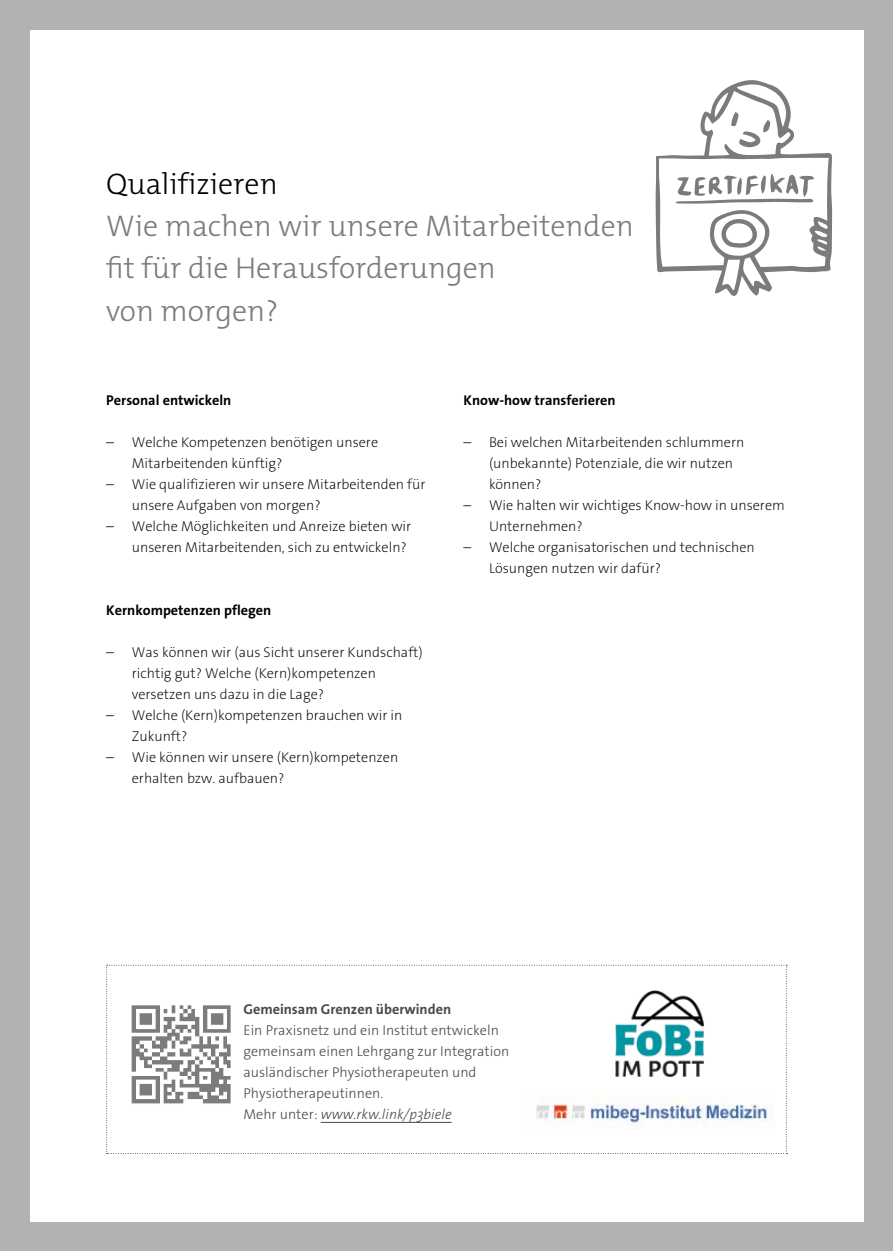
<style>
.page{position:relative;width:893px;height:1251px;background:#fff}
.page>*{position:absolute;margin:0;border:0;box-sizing:border-box;transform-origin:0 0}
.t1{font:300 30px/42px "The Mix B W3";color:#7c7b7b}
.t2{font:300 30px "The Mix B W3";color:#000}
.t3{font:200 14.25px/21px "The Sans Os F";color:#000}
.t4{font:300 14.25px/21px "The Sans Os F";color:#4a4a49}
.t5{font:700 14.25px "The Sans Os F";color:#000}
.t6{font:700 14.25px "The Sans Os F";color:#4a4a49}
.s1{font-weight:300}
.s2{font-style:italic}
</style>
<div class="page">
<div style="left:0;top:0;width:893px;height:1250px;background:#b3b2b2"></div>
<div style="left:30px;top:30px;width:833px;height:1190px;background:#fff"></div>
<svg style="left:106px;top:964px;width:681px;height:189px"></svg>
<img style="left:129px;top:1001px;width:105px;height:105px">
<img style="left:522px;top:1094px;width:253px;height:33px">
<hr style="left:0;top:0;width:1px;height:493px;background:#fff">
<svg style="left:655px;top:80px;width:177px;height:216px"></svg>
<img style="left:615px;top:990px;width:89px;height:86px">
<h1 class="t2" style="left:106px;top:165px;width:173px">Qualifizieren</h1>
<h1 class="t1" style="left:106px;top:205px;width:529px">Wie machen wir unsere Mitarbeitenden fit für die Herausforderungen<br>von morgen?</h1>
<p class="t5" style="left:106px;top:390px;width:127px">Personal entwickeln</p>
<p class="t3" style="left:132px;top:431px;width:248px;text-indent:-26px"><span class="s1">–</span> Welche Kompetenzen benötigen unsere<br>Mitarbeitenden künftig?</p>
<p class="t3" style="left:132px;top:473px;width:295px;text-indent:-26px"><span class="s1">–</span> Wie qualifizieren wir unsere Mitarbeitenden für unsere Aufgaben von morgen?</p>
<p class="t3" style="left:132px;top:515px;width:281px;text-indent:-26px"><span class="s1">–</span> Welche Möglichkeiten und Anreize bieten wir unseren Mitarbeitenden, sich zu entwickeln?</p>
<p class="t5" style="left:106px;top:600px;width:167px">Kernkompetenzen pflegen</p>
<p class="t3" style="left:132px;top:641px;width:292px;text-indent:-26px"><span class="s1">–</span> Was können wir (aus Sicht unserer Kundschaft) richtig gut? Welche (Kern)kompetenzen versetzen uns dazu in die Lage?</p>
<p class="t3" style="left:132px;top:704px;width:272px;text-indent:-26px"><span class="s1">–</span> Welche (Kern)kompetenzen brauchen wir in<br>Zukunft?</p>
<p class="t3" style="left:132px;top:746px;width:268px;text-indent:-26px"><span class="s1">–</span> Wie können wir unsere (Kern)kompetenzen erhalten bzw. aufbauen?</p>
<p class="t5" style="left:463px;top:390px;width:154px">Know-how transferieren</p>
<p class="t3" style="left:489px;top:431px;width:257px;text-indent:-26px"><span class="s1">–</span> Bei welchen Mitarbeitenden schlummern (unbekannte) Potenziale, die wir nutzen können?</p>
<p class="t3" style="left:489px;top:494px;width:297px;text-indent:-26px"><span class="s1">–</span> Wie halten wir wichtiges Know-how in unserem<br>Unternehmen?</p>
<p class="t3" style="left:489px;top:536px;width:267px;text-indent:-26px"><span class="s1">–</span> Welche organisatorischen und technischen<br>Lösungen nutzen wir dafür?</p>
<p class="t6" style="left:243px;top:999px;width:209px">Gemeinsam Grenzen überwinden</p>
<p class="t4" style="left:243px;top:1019px;width:267px">Ein Praxisnetz und ein Institut entwickeln gemeinsam einen Lehrgang zur Integration ausländischer Physiotherapeuten und Physiotherapeutinnen.<br>Mehr unter: <span class="s2">www.rkw.link/p3biele</span></p>
</div>
